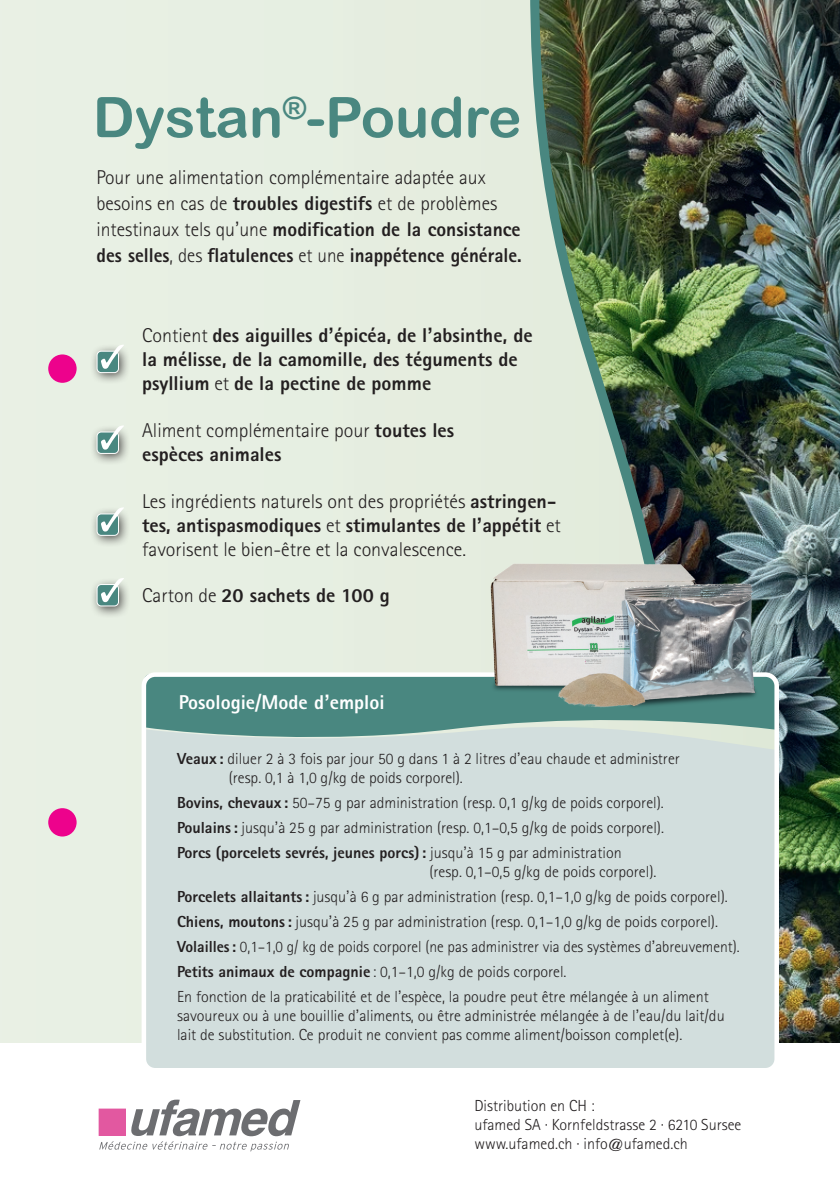
<style>
.page{position:relative;width:840px;height:1191px;background:#fff}
.page>*{position:absolute;margin:0;border:0;box-sizing:border-box;transform-origin:0 0}
.t1{font:56px "Arial Rounded MT Bold";color:#498780}
.t2{font:300 20px/26px "Rotis Sans Serif Std";color:#231f20}
.t3{font:800 20px/24px "Rotis Sans Serif Std";color:#231f20}
.t4{font:800 20px "Rotis Sans Serif Std";color:#fff}
.t5{font:300 16px/24.8px "Rotis Sans Serif Std";color:#231f20}
.s1{font-weight:800}
.s2{font-family:"Arial";font-weight:400}
.s3{font-weight:300}
.s4{font-family:"Arial";font-weight:700}
</style>
<div class="page">
<div style="left:0;top:0;width:839px;height:1053px;background:#e7efe3"></div>
<img style="left:539px;top:0;width:300px;height:1043px">
<div style="left:0;top:1043px;width:839px;height:148px;background:#fff"></div>
<div style="left:147px;top:750px;width:625px;height:316px;background:#d2dedd"></div>
<div style="left:147px;top:743px;width:625px;height:7px;background:#d2dedd"></div>
<svg style="left:147px;top:678px;width:304px;height:65px;background:#5c938c"></svg>
<div style="left:141px;top:672px;width:637px;height:400px;border:5px solid #fff;border-radius:11px"></div>
<div style="left:48px;top:354px;width:29px;height:29px;background:#ed028c;border-radius:50%"></div>
<div style="left:48px;top:808px;width:29px;height:28px;background:#ed028c;border-radius:50%"></div>
<svg style="left:99px;top:1099px;width:201px;height:52px"></svg>
<div style="left:90px;top:577px;width:41px;height:41px;background:#231f20;opacity:.75"></div>
<div style="left:97px;top:584px;width:21px;height:22px;background:#498780;border-radius:4px"></div>
<div style="left:97px;top:584px;width:22px;height:22px;border:1px solid #fff;border-radius:4px"></div>
<svg style="left:101px;top:578px;width:23px;height:24px"></svg>
<div style="left:90px;top:507px;width:41px;height:41px;background:#231f20;opacity:.75"></div>
<div style="left:97px;top:514px;width:21px;height:21px;background:#498780;border-radius:4px"></div>
<div style="left:97px;top:513px;width:22px;height:22px;border:1px solid #fff;border-radius:4px"></div>
<svg style="left:101px;top:507px;width:23px;height:24px"></svg>
<div style="left:90px;top:425px;width:41px;height:41px;background:#231f20;opacity:.75"></div>
<div style="left:97px;top:432px;width:21px;height:21px;background:#498780;border-radius:4px"></div>
<div style="left:97px;top:432px;width:22px;height:22px;border:1px solid #fff;border-radius:4px"></div>
<svg style="left:101px;top:425px;width:23px;height:24px"></svg>
<div style="left:90px;top:344px;width:41px;height:41px;background:#231f20;opacity:.75"></div>
<div style="left:97px;top:351px;width:21px;height:21px;background:#498780;border-radius:4px"></div>
<div style="left:97px;top:351px;width:22px;height:22px;border:1px solid #fff;border-radius:4px"></div>
<svg style="left:101px;top:344px;width:23px;height:25px"></svg>
<img style="left:451px;top:517px;width:338px;height:226px">
<h1 class="t1" style="left:93px;top:84px;width:430px">Dystan<sup>®</sup>-Poudre</h1>
<p class="t2" style="left:96px;top:164px;width:426px">Pour une alimentation complémentaire adaptée aux besoins en cas de <span class="s1">troubles digestifs</span> et de problèmes intestinaux tels qu<span class="s2">’</span>une <span class="s1">modification de la consistance des selles</span>, des <span class="s1">flatulences</span> et une <span class="s1">inappétence générale.</span></p>
<p class="t3" style="left:142px;top:323px;width:392px"><span class="s3">Contient</span> des aiguilles d<span class="s4">’</span>épicéa, de l<span class="s4">’</span>absinthe, de la mélisse, de la camomille, des téguments de psyllium <span class="s3">et</span> de la pectine de pomme</p>
<p class="t2" style="left:142px;top:418px;width:313px;line-height:24px">Aliment complémentaire pour <span class="s1">toutes les espèces animales</span></p>
<p class="t2" style="left:142px;top:489px;width:420px;line-height:24px">Les ingrédients naturels ont des propriétés <span class="s1">astringen&shy;tes, antispasmodiques</span> et <span class="s1">stimulantes de l</span><span class="s4">’</span><span class="s1">appétit</span> et favorisent le bien-être et la convalescence.</p>
<p class="t3" style="left:142px;top:583px;width:249px"><span class="s3">Carton de</span> 20 sachets de 100 g</p>
<p class="t4" style="left:179px;top:690px;width:207px">Posologie/Mode d<span class="s4">’</span>emploi</p>
<p class="t5" style="left:228px;top:749px;width:452px;line-height:19.2px;text-indent:-52px"><span class="s1">Veaux :</span> diluer 2 à 3 fois par jour 50 g dans 1 à 2 litres d<span class="s2">’</span>eau chaude et administrer (resp. 0,1 à 1,0 g/kg de poids corporel).</p>
<p class="t5" style="left:177px;top:790px;width:488px;text-align:justify"><span class="s1">Bovins, chevaux :</span> 50–75 g par administration (resp. 0,1 g/kg de poids corporel).<br><span class="s1">Poulains:</span> jusqu<span class="s2">’</span>à 25 g par administration (resp. 0,1–0,5 g/kg de poids corporel).<br><span class="s1">Porcs (porcelets sevrés, jeunes porcs):</span> jusqu<span class="s2">’</span>à 15 g par administration</p>
<p class="t5" style="left:177px;top:859px;width:563px;text-indent:252px">(resp. 0,1–0,5 g/ kg de poids corporel).<br><span class="s1">Porcelets allaitants:</span> jusqu<span class="s2">’</span>à 6 g par administration (resp. 0,1–1,0 g/kg de poids corporel).<br><span class="s1">Chiens, moutons:</span> jusqu<span class="s2">’</span>à 25 g par administration (resp. 0,1–1,0 g/kg de poids corporel).<br><span class="s1">Volailles:</span> 0,1–1,0 g/ kg de poids corporel (ne pas administrer via des systèmes d<span class="s2">’</span>abreuvement).<br><span class="s1">Petits animaux de compagnie</span> : 0,1–1,0 g/kg de poids corporel.<br>En fonction de la praticabilité et de l<span class="s2">’</span>espèce, la poudre peut être mélangée à un aliment</p>
<p class="t5" style="left:177px;top:1006px;width:549px;line-height:19.2px">savoureux ou à une bouillie d<span class="s2">’</span>aliments, ou être administrée mélangée à de l<span class="s2">’</span>eau/du lait/du lait de substitution. Ce produit ne convient pas comme aliment/boisson complet(e).</p>
<p class="t5" style="left:474px;top:1095px;width:268px;line-height:19.2px">Distribution en CH :<br>ufamed SA · Kornfeldstrasse 2 · 6210 Sursee www.ufamed.ch · info@ufamed.ch</p>
</div>
